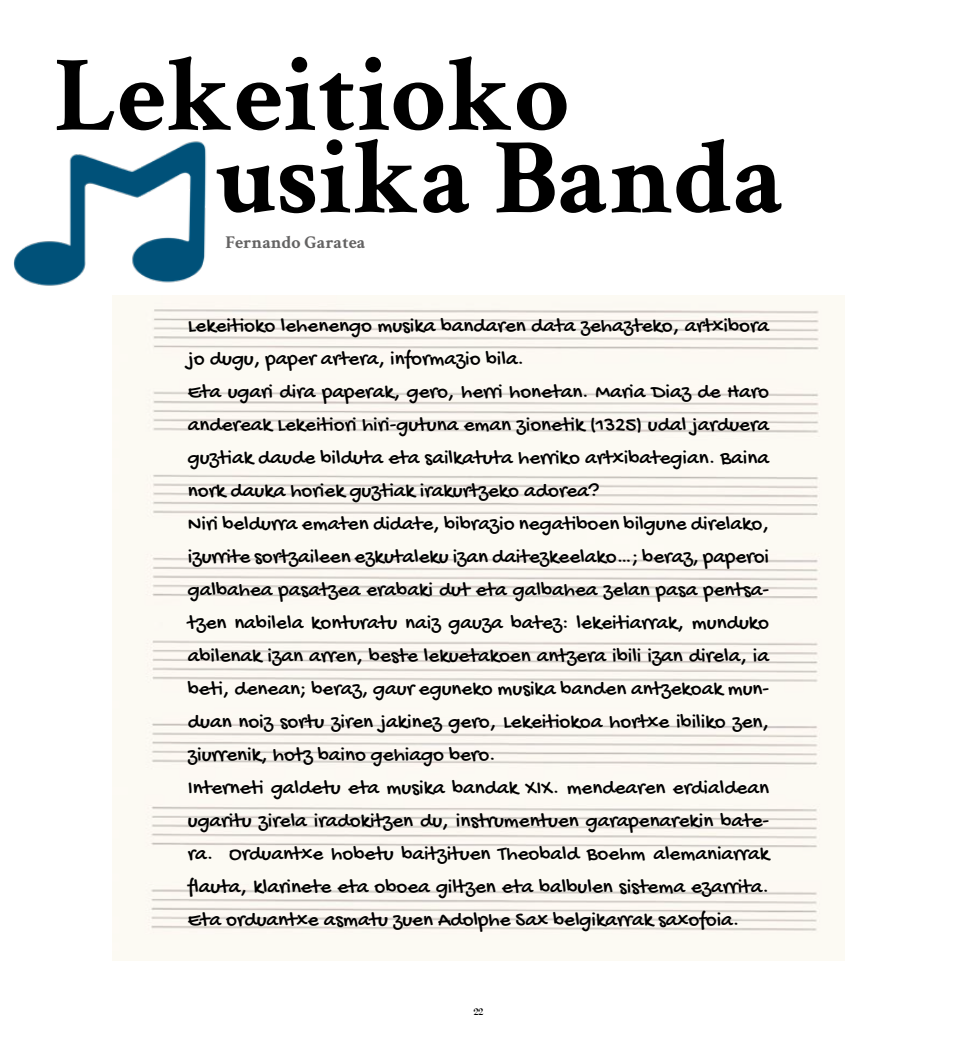
<style>
.page{position:relative;width:957px;height:1042px;background:#fff}
.page>*{position:absolute;margin:0;border:0;box-sizing:border-box;transform-origin:0 0}
.t1{font:700 108px/82.5px "Crimson Text";color:#000}
.t2{font:21px/33px "Gochi Hand";color:#000}
.t3{font:700 18px "Crimson Text";color:#646363}
.t4{font:15px "Kingthings Calligraphica Light";color:#000}
</style>
<div class="page">
<img style="left:14px;top:141px;width:200px;height:161px">
<h1 class="t1" style="left:214px;top:51px;width:571px;text-indent:-160px">Lekeitioko usika Banda</h1>
<p class="t3" style="left:225px;top:232px;width:141px">Fernando Garatea</p>
<p class="t2" style="left:188px;top:311px;width:583px">Lekeitioko lehenengo musika bandaren data zehazteko, artxibora jo dugu, paper artera, informazio bila.<br>Eta ugari dira paperak, gero, herri honetan. Maria Diaz de Haro andereak Lekeitiori hiri-gutuna eman zionetik (1325) udal jarduera guztiak daude bilduta eta sailkatuta herriko artxibategian. Baina nork dauka horiek guztiak irakurtzeko adorea?<br>Niri beldurra ematen didate, bibrazio negatiboen bilgune direlako, izurrite sortzaileen ezkutaleku izan daitezkeelako…; beraz, paperoi galbahea pasatzea erabaki dut eta galbahea zelan pasa pentsa&shy;tzen nabilela konturatu naiz gauza batez: lekeitiarrak, munduko abilenak izan arren, beste lekuetakoen antzera ibili izan direla, ia beti, denean; beraz, gaur eguneko musika banden antzekoak mun&shy;duan noiz sortu ziren jakinez gero, Lekeitiokoa hortxe ibiliko zen, ziurrenik, hotz baino gehiago bero.<br>Interneti galdetu eta musika bandak XIX. mendearen erdialdean ugaritu zirela iradokitzen du, instrumentuen garapenarekin bate&shy;ra. Orduantxe hobetu baitzituen Theobald Boehm alemaniarrak flauta, klarinete eta oboea giltzen eta balbulen sistema ezarrita.<br>Eta orduantxe asmatu zuen Adolphe Sax belgikarrak saxofoia.</p>
<p class="t4" style="left:474px;top:1002px;width:11px">22</p>
</div>
